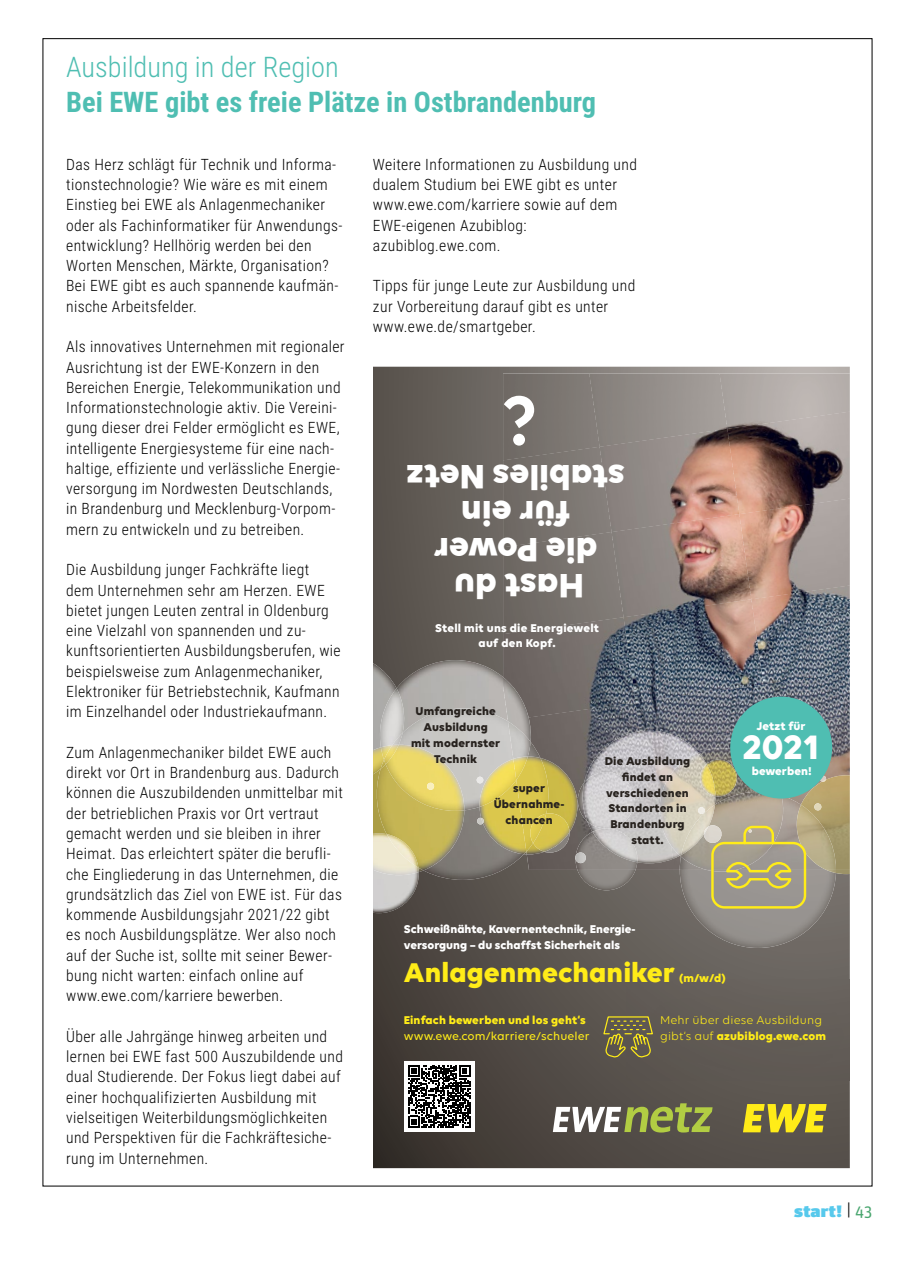
<style>
.page{position:relative;width:915px;height:1263px;background:#fff}
.page>*{position:absolute;margin:0;border:0;box-sizing:border-box;transform-origin:0 0}
.t1{font:600 74.85px "Volte";color:#fff}
.t2{font:700 36.6px/36.6px "Volte";color:#fff;text-align:center}
.t3{font:700 29.25px "Volte";color:#ffec18}
.t4{font:700 28.35px "Roboto Condensed";color:#4fbeb2}
.t5{font:300 28.35px "Roboto Condensed";color:#4fbeb2}
.t6{font:900 16.5px "Unit OT";letter-spacing:.01em;color:#57c9ec;scale:1.25 1}
.t7{font:300 15.6px/20.2px "Roboto Condensed";letter-spacing:.025em;color:#000}
.t8{font:700 12.15px/15.9px "Volte";letter-spacing:.01em;color:#28231f;text-align:center}
.t9{font:700 12.15px/15.9px "Volte";color:#fff}
.t10{font:12.15px/15.9px "Volte";letter-spacing:.01em;color:#ffec18}
.t11{font:700 12.15px/15.9px "Volte";letter-spacing:.02em;color:#fff;text-align:center}
.t12{font:700 12.15px "Volte";letter-spacing:.01em;color:#ffec18}
.t13{font:500 12.15px "Volte";letter-spacing:.01em;color:#ffec18}
.s1{font-weight:700}
.s2{font-weight:400;color:#000}
.s3{font-weight:400;color:#48a56e}
</style>
<div class="page">
<svg style="left:373px;top:367px;width:476px;height:801px;background:#59534d"></svg>
<img style="left:727px;top:373px;width:122px;height:38px">
<img style="left:599px;top:373px;width:128px;height:56px">
<img style="left:503px;top:373px;width:96px;height:74px">
<img style="left:727px;top:411px;width:122px;height:87px">
<img style="left:599px;top:429px;width:140px;height:85px">
<img style="left:503px;top:447px;width:108px;height:85px">
<img style="left:739px;top:498px;width:110px;height:87px">
<img style="left:611px;top:514px;width:140px;height:85px">
<img style="left:503px;top:532px;width:120px;height:85px">
<img style="left:751px;top:585px;width:98px;height:87px">
<img style="left:623px;top:599px;width:140px;height:73px">
<img style="left:503px;top:617px;width:132px;height:85px">
<img style="left:635px;top:672px;width:214px;height:61px">
<img style="left:532px;top:702px;width:107px;height:81px">
<img style="left:726px;top:716px;width:123px;height:79px">
<img style="left:698px;top:733px;width:30px;height:15px">
<img style="left:526px;top:821px;width:61px;height:49px">
<img style="left:637px;top:859px;width:42px;height:11px">
<svg style="left:742px;top:1104px;width:84px;height:28px;background:#c2b42b"></svg>
<svg style="left:552px;top:1103px;width:160px;height:29px"></svg>
<div style="left:403px;top:1061px;width:71px;height:71px;background:#fff"></div>
<svg style="left:408px;top:1065px;width:62px;height:62px"></svg>
<img style="left:584px;top:731px;width:114px;height:63px">
<img style="left:587px;top:794px;width:85px;height:69px">
<svg style="left:670px;top:856px;width:9px;height:3px"></svg>
<img style="left:396px;top:660px;width:112px;height:48px">
<img style="left:503px;top:677px;width:29px;height:65px">
<img style="left:373px;top:663px;width:23px;height:84px">
<img style="left:378px;top:688px;width:26px;height:59px">
<img style="left:530px;top:742px;width:10px;height:14px">
<img style="left:423px;top:810px;width:100px;height:70px">
<img style="left:398px;top:708px;width:115px;height:102px">
<img style="left:508px;top:721px;width:22px;height:38px">
<svg style="left:392px;top:733px;width:10px;height:12px"></svg>
<img style="left:373px;top:747px;width:8px;height:17px">
<img style="left:381px;top:745px;width:3px;height:15px">
<img style="left:373px;top:764px;width:91px;height:106px">
<img style="left:385px;top:745px;width:79px;height:66px">
<svg style="left:380px;top:760px;width:5px;height:9px"></svg>
<img style="left:384px;top:745px;width:14px;height:19px">
<img style="left:373px;top:870px;width:46px;height:43px">
<img style="left:373px;top:833px;width:45px;height:42px">
<img style="left:386px;top:834px;width:32px;height:34px">
<img style="left:544px;top:852px;width:25px;height:1px">
<img style="left:679px;top:748px;width:77px;height:44px">
<img style="left:658px;top:753px;width:57px;height:103px">
<img style="left:706px;top:760px;width:31px;height:32px">
<img style="left:698px;top:764px;width:17px;height:28px">
<img style="left:800px;top:775px;width:49px;height:95px">
<img style="left:577px;top:870px;width:58px;height:20px">
<img style="left:575px;top:832px;width:62px;height:38px">
<img style="left:592px;top:828px;width:45px;height:34px">
<img style="left:578px;top:783px;width:4px;height:38px">
<img style="left:582px;top:779px;width:52px;height:49px">
<img style="left:550px;top:758px;width:28px;height:74px">
<img style="left:526px;top:851px;width:18px;height:4px">
<img style="left:479px;top:807px;width:47px;height:47px">
<img style="left:516px;top:756px;width:34px;height:95px">
<img style="left:479px;top:759px;width:37px;height:48px">
<img style="left:513px;top:756px;width:14px;height:24px">
<img style="left:533px;top:813px;width:36px;height:39px">
<img style="left:529px;top:814px;width:17px;height:29px">
<svg style="left:819px;top:775px;width:6px;height:7px"></svg>
<svg style="left:574px;top:852px;width:12px;height:11px"></svg>
<svg style="left:476px;top:777px;width:7px;height:6px"></svg>
<svg style="left:476px;top:818px;width:8px;height:6px"></svg>
<svg style="left:426px;top:783px;width:8px;height:7px"></svg>
<img style="left:679px;top:870px;width:156px;height:78px">
<svg style="left:826px;top:870px;width:23px;height:4px"></svg>
<img style="left:679px;top:795px;width:147px;height:75px">
<img style="left:680px;top:792px;width:104px;height:78px">
<img style="left:681px;top:805px;width:33px;height:50px">
<img style="left:790px;top:805px;width:45px;height:65px">
<svg style="left:703px;top:824px;width:104px;height:86px;background:#b0a880"></svg>
<div style="left:626px;top:979px;width:223px;height:101px;background:#615c56"></div>
<div style="left:730px;top:697px;width:101px;height:101px;background:#4fbeb2;border-radius:50%"></div>
<svg style="left:602px;top:1016px;width:51px;height:43px;background:#7a7144"></svg>
<h3 class="t5" style="left:66px;top:47px;width:274px">Ausbildung in der Region</h3>
<h3 class="t4" style="left:66px;top:82px;width:531px">Bei EWE gibt es freie Plätze in Ostbrandenburg</h3>
<p class="t7" style="left:66px;top:153px;width:278px">Das Herz schlägt für Technik und Informa&shy;tionstechnologie? Wie wäre es mit einem Einstieg bei EWE als Anlagenmechaniker oder als Fachinformatiker für Anwendungs&shy;entwicklung? Hellhörig werden bei den Worten Menschen, Märkte, Organisation?<br>Bei EWE gibt es auch spannende kaufmän&shy;nische Arbeitsfelder.</p>
<p class="t7" style="left:66px;top:336px;width:280px">Als innovatives Unternehmen mit regionaler Ausrichtung ist der EWE-Konzern in den Bereichen Energie, Telekommunikation und Informationstechnologie aktiv. Die Vereini&shy;gung dieser drei Felder ermöglicht es EWE, intelligente Energiesysteme für eine nach&shy;haltige, effiziente und verlässliche Energie&shy;versorgung im Nordwesten Deutschlands, in Brandenburg und Mecklenburg-Vorpom&shy;mern zu entwickeln und zu betreiben.</p>
<p class="t7" style="left:66px;top:559px;width:276px">Die Ausbildung junger Fachkräfte liegt<br>dem Unternehmen sehr am Herzen. EWE bietet jungen Leuten zentral in Oldenburg eine Vielzahl von spannenden und zu&shy;kunftsorientierten Ausbildungsberufen, wie beispielsweise zum Anlagenmechaniker, Elektroniker für Betriebstechnik, Kaufmann im Einzelhandel oder Industriekaufmann.</p>
<p class="t7" style="left:66px;top:742px;width:278px">Zum Anlagenmechaniker bildet EWE auch direkt vor Ort in Brandenburg aus. Dadurch können die Auszubildenden unmittelbar mit der betrieblichen Praxis vor Ort vertraut gemacht werden und sie bleiben in ihrer Heimat. Das erleichtert später die berufli&shy;che Eingliederung in das Unternehmen, die grundsätzlich das Ziel von EWE ist. Für das kommende Ausbildungsjahr 2021/22 gibt es noch Ausbildungsplätze. Wer also noch auf der Suche ist, sollte mit seiner Bewer&shy;bung nicht warten: einfach online auf www.ewe.com/karriere bewerben.</p>
<p class="t7" style="left:66px;top:1025px;width:278px">Über alle Jahrgänge hinweg arbeiten und lernen bei EWE fast 500 Auszubildende und dual Studierende. Der Fokus liegt dabei auf einer hochqualifizierten Ausbildung mit vielseitigen Weiterbildungsmöglichkeiten und Perspektiven für die Fachkräftesiche&shy;rung im Unternehmen.</p>
<p class="t7" style="left:373px;top:153px;width:265px">Weitere Informationen zu Ausbildung und dualem Studium bei EWE gibt es unter www.ewe.com/karriere sowie auf dem<br>EWE-eigenen Azubiblog: azubiblog.ewe.com.</p>
<p class="t7" style="left:373px;top:275px;width:264px">Tipps für junge Leute zur Ausbildung und zur Vorbereitung darauf gibt es unter www.ewe.de/smartgeber.</p>
<h1 class="t1" style="left:502px;top:376px;width:38px">?</h1>
<h2 class="t2" style="left:624px;top:606px;width:220px;rotate:-180deg">Hast du<br>die Power für ein stabiles Netz</h2>
<p class="t11" style="left:435px;top:619px;width:165px">Stell mit uns die Energiewelt auf den Kopf.</p>
<p class="t8" style="left:411px;top:703px;width:91px">Umfangreiche<br>Ausbildung<br>mit modernster<br>Technik</p>
<p class="t8" style="left:493px;top:780px;width:72px">super<br>Übernahme&shy;chancen</p>
<p class="t8" style="left:604px;top:752px;width:87px">Die Ausbildung findet an verschiedenen<br>Standorten in<br>Brandenburg statt.</p>
<p class="t9" style="left:756px;top:717px;width:50px">Jetzt für</p>
<h2 class="t2" style="left:742px;top:727px;width:78px">2021</h2>
<p class="t9" style="left:751px;top:762px;width:62px">bewerben!</p>
<p class="t9" style="left:404px;top:920px;width:233px">Schweißnähte, Kavernentechnik, Energie&shy;versorgung – du schaffst Sicherheit als</p>
<h3 class="t3" style="left:404px;top:955px;width:272px">Anlagenmechaniker</h3>
<p class="t12" style="left:679px;top:971px;width:48px">(m/w/d)</p>
<p class="t12" style="left:403px;top:1013px;width:183px">Einfach bewerben und los geht‘s</p>
<p class="t13" style="left:403px;top:1029px;width:187px">www.ewe.com/karriere/schueler</p>
<p class="t10" style="left:660px;top:1012px;width:167px">Mehr über diese Ausbildung gibt‘s auf <span class="s1">azubiblog.ewe.com</span></p>
<p class="t6" style="left:793px;top:1200px;width:64px">start! <span class="s2">|</span> <span class="s3">43</span></p>
</div>
